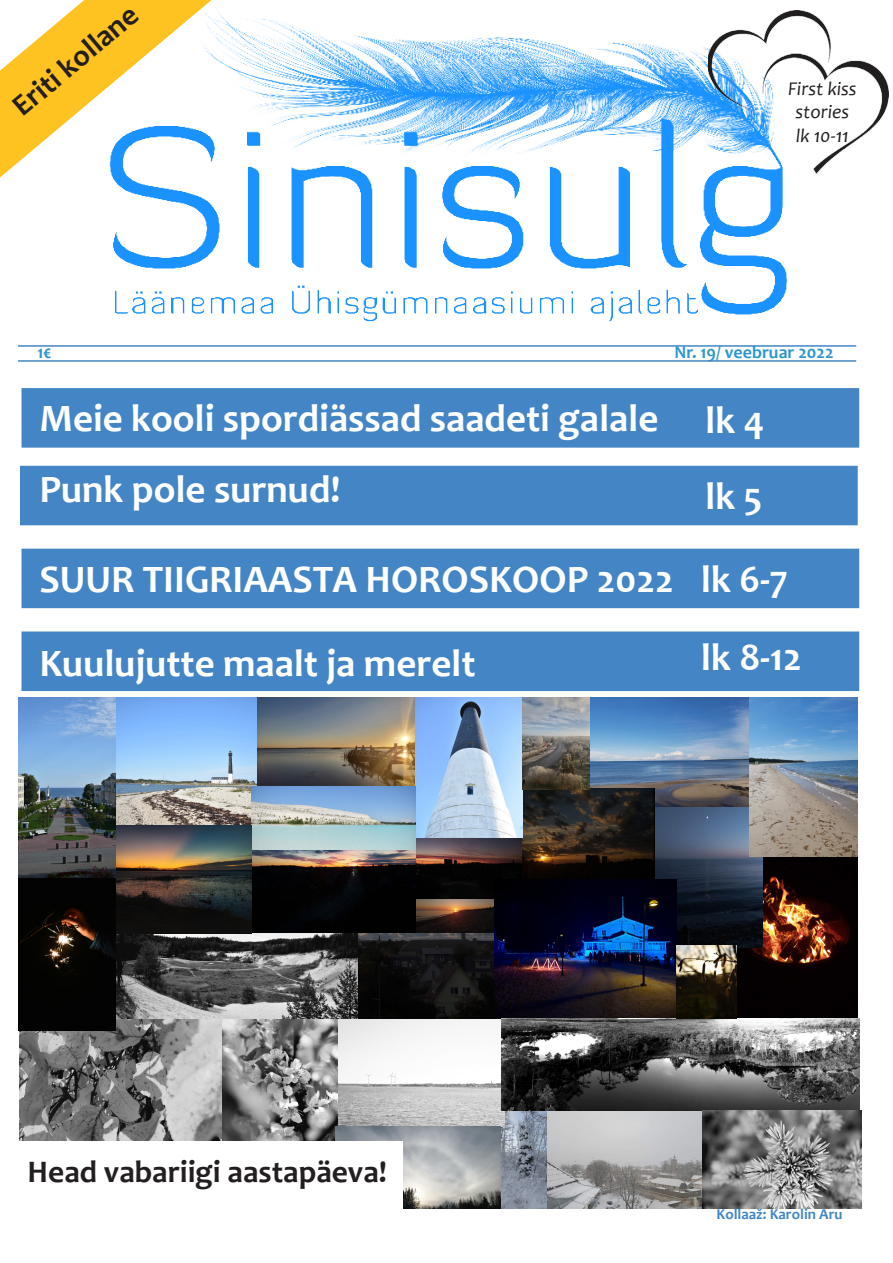
<style>
.page{position:relative;width:893px;height:1263px;background:#fff}
.page>*{position:absolute;margin:0;border:0;box-sizing:border-box;transform-origin:0 0}
.t1{font:700 39px "Candara";color:#fff}
.t2{font:700 31.5px "Candara";color:#231f20}
.t3{font:700 30px "Candara";color:#231f20}
.t4{font:italic 19.5px "Candara";color:#231f20}
.t5{font:700 18px "Candara";color:#2f97cc}
.t6{font:700 15px "Candara";color:#4486c5}
</style>
<div class="page">
<img style="left:112px;top:0;width:679px;height:322px">
<hr style="left:18px;top:345px;width:838px;height:2px;background:#4486c5">
<hr style="left:18px;top:360px;width:838px;height:2px;background:#4486c5">
<div style="left:22px;top:388px;width:837px;height:60px;background:#4486c5;border:2px solid #4486c5"></div>
<div style="left:22px;top:631px;width:837px;height:60px;background:#4486c5;border:2px solid #4486c5"></div>
<div style="left:22px;top:549px;width:837px;height:59px;background:#4486c5"></div>
<div style="left:20px;top:466px;width:838px;height:59px;background:#4486c5"></div>
<img style="left:737px;top:856px;width:121px;height:162px">
<img style="left:415px;top:837px;width:107px;height:62px">
<img style="left:654px;top:806px;width:109px;height:141px">
<img style="left:358px;top:932px;width:137px;height:86px">
<img style="left:19px;top:1018px;width:203px;height:123px">
<img style="left:256px;top:697px;width:159px;height:89px">
<img style="left:590px;top:697px;width:159px;height:109px">
<img style="left:502px;top:1110px;width:359px;height:98px">
<img style="left:522px;top:788px;width:132px;height:90px">
<img style="left:749px;top:697px;width:109px;height:159px">
<img style="left:415px;top:899px;width:80px;height:33px">
<img style="left:495px;top:879px;width:181px;height:139px">
<img style="left:337px;top:1019px;width:168px;height:107px">
<img style="left:415px;top:697px;width:107px;height:140px">
<img style="left:115px;top:697px;width:141px;height:128px">
<img style="left:222px;top:1018px;width:115px;height:123px">
<img style="left:115px;top:932px;width:243px;height:86px">
<img style="left:502px;top:1018px;width:357px;height:92px">
<img style="left:251px;top:786px;width:164px;height:64px">
<img style="left:251px;top:850px;width:164px;height:82px">
<img style="left:115px;top:825px;width:136px;height:109px">
<img style="left:18px;top:697px;width:97px;height:181px">
<img style="left:522px;top:697px;width:68px;height:92px">
<img style="left:18px;top:878px;width:97px;height:152px">
<img style="left:336px;top:1126px;width:164px;height:82px">
<img style="left:676px;top:945px;width:61px;height:73px">
<div style="left:18px;top:1142px;width:384px;height:67px;background:#fff"></div>
<svg style="left:0;top:0;width:211px;height:177px"></svg>
<img style="left:708px;top:11px;width:181px;height:162px">
<p class="t3" style="left:4px;top:96px;width:155px;rotate:-40deg">Eriti kollane</p>
<p class="t4" style="left:788px;top:76px;width:70px">First kiss</p>
<p class="t4" style="left:795px;top:100px;width:55px">stories</p>
<p class="t4" style="left:796px;top:123px;width:55px">lk 10-11</p>
<p class="t5" style="left:38px;top:341px;width:16px">1€</p>
<p class="t5" style="left:674px;top:341px;width:161px">Nr. 19/ veebruar 2022</p>
<p class="t1" style="left:39px;top:394px;width:620px">Meie kooli spordiässad saadeti galale</p>
<p class="t1" style="left:705px;top:396px;width:61px">lk 4</p>
<p class="t1" style="left:39px;top:465px;width:303px">Punk pole surnud!</p>
<p class="t1" style="left:705px;top:472px;width:58px">lk 5</p>
<p class="t1" style="left:39px;top:555px;width:636px">SUUR TIIGRIAASTA HOROSKOOP 2022</p>
<p class="t1" style="left:39px;top:639px;width:438px">Kuulujutte maalt ja merelt</p>
<p class="t1" style="left:701px;top:555px;width:89px">lk 6-7</p>
<p class="t1" style="left:701px;top:633px;width:102px">lk 8-12</p>
<p class="t2" style="left:28px;top:1152px;width:361px">Head vabariigi aastapäeva!</p>
<p class="t6" style="left:716px;top:1205px;width:128px">Kollaaž: Karolin Aru</p>
</div>
